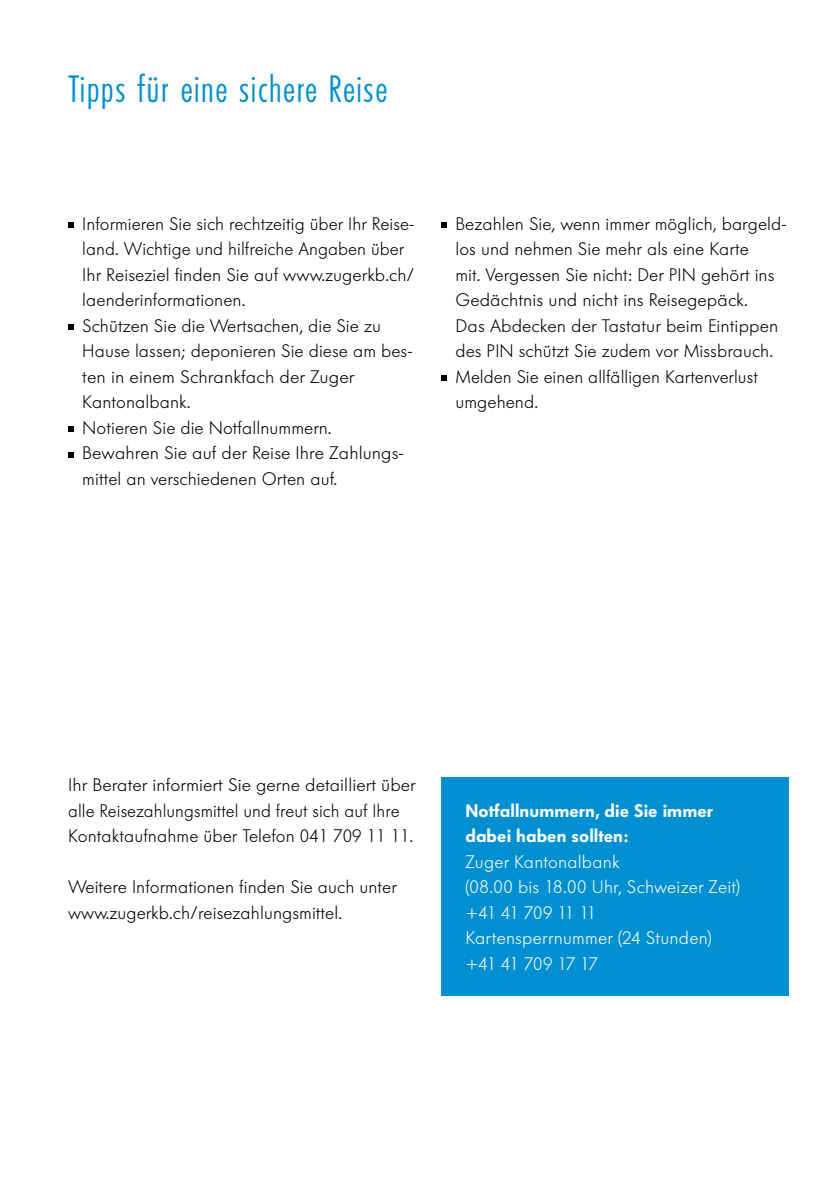
<style>
.page{position:relative;width:840px;height:1191px;background:#fff}
.page>*{position:absolute;margin:0;border:0;box-sizing:border-box;transform-origin:0 0}
.t1{font:300 38px "Futura Condensed BQ";letter-spacing:.04em;color:#0090d1}
.t2{font:300 18px/25.6px "Futura BQ";letter-spacing:.005em;color:#000}
.t3{font:300 18px/25.6px "Futura BQ";letter-spacing:.015em;color:#fff}
.t4{font:600 18px/25.6px "Futura BQ";letter-spacing:.005em;color:#fff}
</style>
<div class="page">
<svg style="left:68px;top:222px;width:6px;height:6px"></svg>
<svg style="left:68px;top:324px;width:6px;height:6px"></svg>
<svg style="left:68px;top:426px;width:6px;height:6px"></svg>
<svg style="left:68px;top:452px;width:6px;height:5px"></svg>
<svg style="left:441px;top:222px;width:5px;height:6px"></svg>
<svg style="left:441px;top:375px;width:5px;height:6px"></svg>
<div style="left:441px;top:777px;width:347px;height:218px;background:#0090d1"></div>
<h1 class="t1" style="left:68px;top:68px;width:320px">Tipps für eine sichere Reise</h1>
<p class="t2" style="left:82px;top:210px;width:333px">Informieren Sie sich rechtzeitig über Ihr Reise&shy;land. Wichtige und hilfreiche Angaben über Ihr Reiseziel finden Sie auf www.zugerkb.ch/ laenderinformationen.<br>Schützen Sie die Wertsachen, die Sie zu Hause lassen; deponieren Sie diese am bes&shy;ten in einem Schrankfach der Zuger Kantonalbank.<br>Notieren Sie die Notfallnummern.<br>Bewahren Sie auf der Reise Ihre Zahlungs&shy;mittel an verschiedenen Orten auf.</p>
<p class="t2" style="left:455px;top:210px;width:332px">Bezahlen Sie, wenn immer möglich, bargeld&shy;los und nehmen Sie mehr als eine Karte<br>mit. Vergessen Sie nicht: Der PIN gehört ins Gedächtnis und nicht ins Reisegepäck.<br>Das Abdecken der Tastatur beim Eintippen des PIN schützt Sie zudem vor Missbrauch.<br>Melden Sie einen allfälligen Kartenverlust umgehend.</p>
<p class="t2" style="left:68px;top:772px;width:349px">Ihr Berater informiert Sie gerne detailliert über alle Reisezahlungsmittel und freut sich auf Ihre<br>Kontaktaufnahme über Telefon 041 709 11 11.</p>
<p class="t2" style="left:68px;top:874px;width:330px">Weitere Informationen finden Sie auch unter www.zugerkb.ch/reisezahlungsmittel.</p>
<p class="t4" style="left:465px;top:797px;width:249px">Notfallnummern, die Sie immer dabei haben sollten:</p>
<p class="t3" style="left:465px;top:848px;width:276px">Zuger Kantonalbank<br>(08.00 bis 18.00 Uhr, Schweizer Zeit) +41 41 709 11 11<br>Kartensperrnummer (24 Stunden) +41 41 709 17 17</p>
</div>
